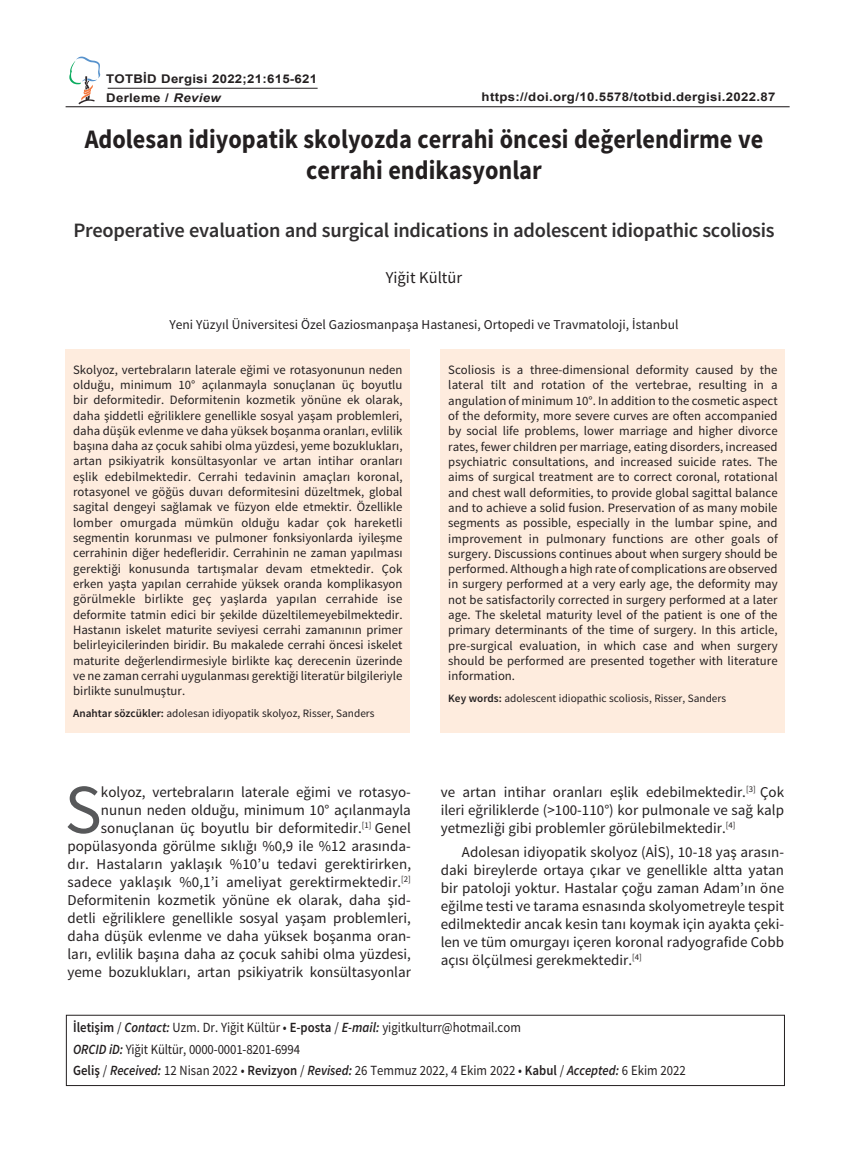
<style>
.page{position:relative;width:851px;height:1149px;background:#fff}
.page>*{position:absolute;margin:0;border:0;box-sizing:border-box;transform-origin:0 0}
.t1{font:69.9px "Source Sans Pro";color:#57585a}
.t2{font:700 26.7px/31.2px "Source Sans Pro";color:#231f20;text-align:center;scale:.91 1}
.t3{font:600 20.4px "Source Sans Pro";letter-spacing:-.015em;color:#312f30}
.t4{font:16.5px "Source Sans Pro";color:#231f20}
.t5{font:15px/18px "Source Sans Pro";color:#231f20;text-align:justify}
.t6{font:14.1px/21.8px "Source Sans Pro";color:#231f20;scale:.91 1}
.t7{font:13.5px "Source Sans Pro";color:#231f20}
.t8{font:12.75px/15.3px "Source Sans Pro";color:#231f20;text-align:justify}
.t9{font:700 12px/18.8px "Arial";letter-spacing:.025em;color:#231f20;scale:1.1 1}
.t10{font:11.25px "Source Sans Pro";color:#231f20}
.s1{font-style:italic}
.s2{font-weight:600}
.s3{font-weight:600;font-style:italic}
</style>
<div class="page">
<div style="left:440px;top:349px;width:345px;height:383px;background:#feecde"></div>
<div style="left:66px;top:349px;width:344px;height:383px;background:#feecde"></div>
<svg style="left:69px;top:57px;width:31px;height:47px"></svg>
<hr style="left:108px;top:88px;width:209px;height:1px;background:#231f20">
<hr style="left:66px;top:106px;width:723px;height:1px;background:#231f20">
<div style="left:66px;top:1014px;width:718px;height:71px;border:1px solid #231f20"></div>
<p class="t9" style="left:106px;top:70px;width:193px">TOTBİD Dergisi 2022;21:615-621<br>Derleme / <span class="s1">Review</span></p>
<p class="t9" style="left:481px;top:88px;width:268px">https://doi.org/10.5578/totbid.dergisi.2022.87</p>
<h2 class="t2" style="left:85px;top:124px;width:747px">Adolesan idiyopatik skolyozda cerrahi öncesi değerlendirme ve cerrahi endikasyonlar</h2>
<h3 class="t3" style="left:73px;top:217px;width:702px">Preoperative evaluation and surgical indications in adolescent idiopathic scoliosis</h3>
<p class="t4" style="left:386px;top:267px;width:78px">Yiğit Kültür</p>
<p class="t7" style="left:169px;top:316px;width:510px">Yeni Yüzyıl Üniversitesi Özel Gaziosmanpaşa Hastanesi, Ortopedi ve Travmatoloji, İstanbul</p>
<p class="t8" style="left:73px;top:362px;width:331px">Skolyoz, vertebraların laterale eğimi ve rotasyonunun neden olduğu, minimum 10° açılanmayla sonuçlanan üç boyutlu bir deformitedir. Deformitenin kozmetik yönüne ek olarak, daha şiddetli eğriliklere genellikle sosyal yaşam problemleri, daha düşük evlenme ve daha yüksek boşanma oranları, evlilik başına daha az çocuk sahibi olma yüzdesi, yeme bozuklukları, artan psikiyatrik konsültasyonlar ve artan intihar oranları eşlik edebilmektedir. Cerrahi tedavinin amaçları koronal, rotasyonel ve göğüs duvarı deformitesini düzeltmek, global sagital dengeyi sağlamak ve füzyon elde etmektir. Özellikle lomber omurgada mümkün olduğu kadar çok hareketli segmentin korunması ve pulmoner fonksiyonlarda iyileşme cerrahinin diğer hedefleridir. Cerrahinin ne zaman yapılması gerektiği konusunda tartışmalar devam etmektedir. Çok erken yaşta yapılan cerrahide yüksek oranda komplikasyon görülmekle birlikte geç yaşlarda yapılan cerrahide ise deformite tatmin edici bir şekilde düzeltilemeyebilmektedir.<br>Hastanın iskelet maturite seviyesi cerrahi zamanının primer belirleyicilerinden biridir. Bu makalede cerrahi öncesi iskelet maturite değerlendirmesiyle birlikte kaç derecenin üzerinde ve ne zaman cerrahi uygulanması gerektiği literatür bilgileriyle birlikte sunulmuştur.</p>
<p class="t10" style="left:73px;top:706px;width:303px"><span class="s2">Anahtar sözcükler:</span> adolesan idiyopatik skolyoz, Risser, Sanders</p>
<p class="t8" style="left:448px;top:362px;width:331px">Scoliosis is a three-dimensional deformity caused by the lateral tilt and rotation of the vertebrae, resulting in a angulation of minimum 10°. In addition to the cosmetic aspect of the deformity, more severe curves are often accompanied by social life problems, lower marriage and higher divorce rates, fewer children per marriage, eating disorders, increased psychiatric consultations, and increased suicide rates. The aims of surgical treatment are to correct coronal, rotational and chest wall deformities, to provide global sagittal balance and to achieve a solid fusion. Preservation of as many mobile segments as possible, especially in the lumbar spine, and improvement in pulmonary functions are other goals of surgery. Discussions continues about when surgery should be performed. Although a high rate of complications are observed in surgery performed at a very early age, the deformity may not be satisfactorily corrected in surgery performed at a later age. The skeletal maturity level of the patient is one of the primary determinants of the time of surgery. In this article, pre-surgical evaluation, in which case and when surgery should be performed are presented together with literature information.</p>
<p class="t10" style="left:448px;top:691px;width:279px"><span class="s2">Key words:</span> adolescent idiopathic scoliosis, Risser, Sanders</p>
<p class="t5" style="left:67px;top:782px;width:345px;text-align:right">kolyoz, vertebraların laterale eğimi ve rotasyo&shy;nunun neden olduğu, minimum 10° açılanmayla sonuçlanan üç boyutlu bir deformitedir.<sup>[1]</sup> Genel popülasyonda görülme sıklığı %0,9 ile %12 arasında&shy;dır. Hastaların yaklaşık %10’u tedavi gerektirirken, sadece yaklaşık %0,1’i ameliyat gerektirmektedir.<sup>[2] </sup>Deformitenin kozmetik yönüne ek olarak, daha şid&shy;detli eğriliklere genellikle sosyal yaşam problemleri, daha düşük evlenme ve daha yüksek boşanma oran&shy;ları, evlilik başına daha az çocuk sahibi olma yüzdesi, yeme bozuklukları, artan psikiyatrik konsültasyonlar</p>
<p class="t5" style="left:440px;top:782px;width:345px">ve artan intihar oranları eşlik edebilmektedir.<sup>[3]</sup> Çok ileri eğriliklerde (&gt;100-110°) kor pulmonale ve sağ kalp yetmezliği gibi problemler görülebilmektedir.<sup>[4]</sup></p>
<h1 class="t1" style="left:65px;top:766px;width:38px">S</h1>
<p class="t5" style="left:440px;top:843px;width:345px;text-indent:21px">Adolesan idiyopatik skolyoz (AİS), 10-18 yaş arasın&shy;daki bireylerde ortaya çıkar ve genellikle altta yatan bir patoloji yoktur. Hastalar çoğu zaman Adam’ın öne eğilme testi ve tarama esnasında skolyometreyle tespit edilmektedir ancak kesin tanı koymak için ayakta çeki&shy;len ve tüm omurgayı içeren koronal radyografide Cobb açısı ölçülmesi gerekmektedir.<sup>[4]</sup></p>
<p class="t6" style="left:73px;top:1016px;width:674px"><span class="s2">İletişim</span> / <span class="s3">Contact:</span> Uzm. Dr. Yiğit Kültür • <span class="s2">E-posta</span> / <span class="s3">E-mail:</span> yigitkulturr@hotmail.com<br><span class="s3">ORCID iD:</span> Yiğit Kültür, 0000-0001-8201-6994<br><span class="s2">Geliş</span> / <span class="s3">Received:</span> 12 Nisan 2022 • <span class="s2">Revizyon</span> / <span class="s3">Revised:</span> 26 Temmuz 2022, 4 Ekim 2022 • <span class="s2">Kabul</span> / <span class="s3">Accepted:</span> 6 Ekim 2022</p>
</div>
